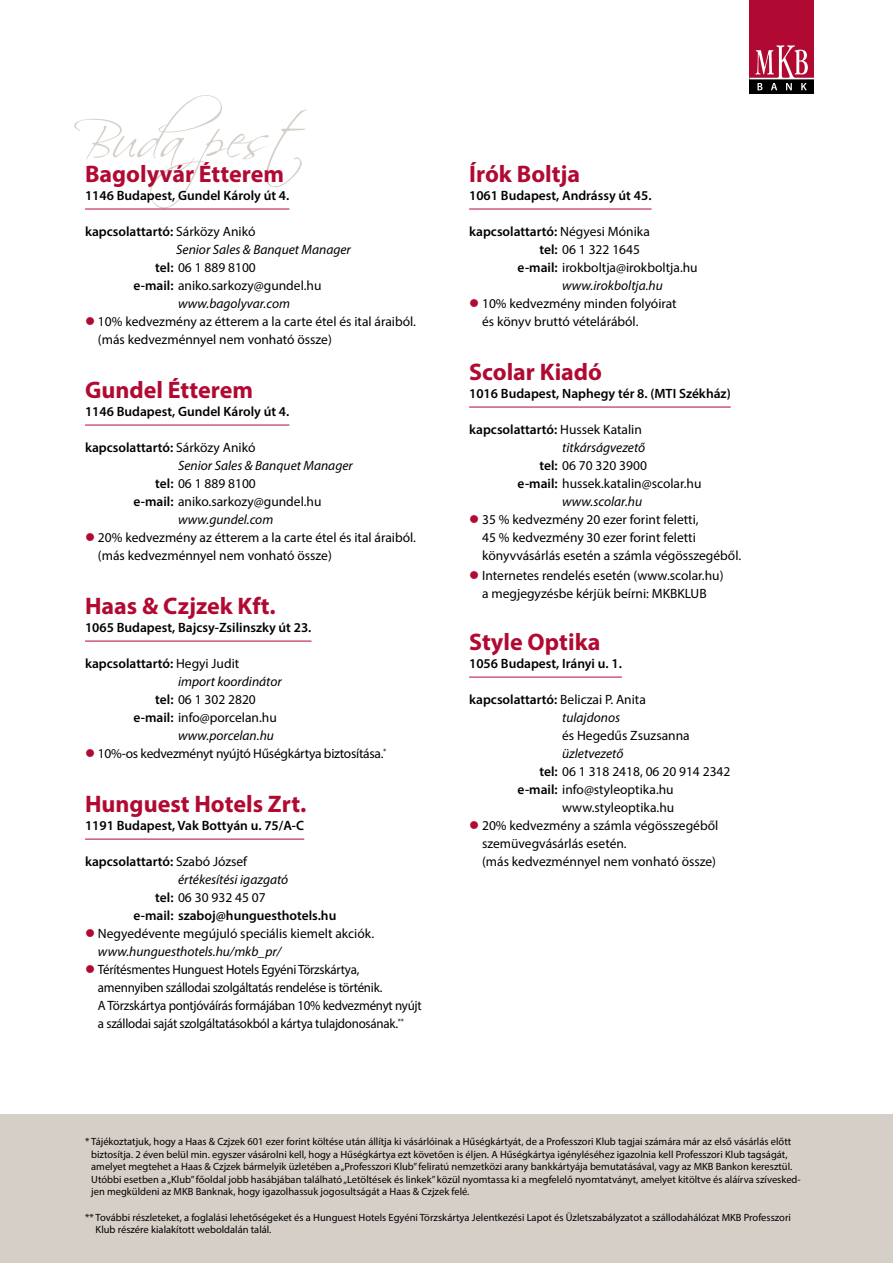
<style>
.page{position:relative;width:893px;height:1263px;background:#fff}
.page>*{position:absolute;margin:0;border:0;box-sizing:border-box;transform-origin:0 0}
.t1{font:54px "Scriptina";letter-spacing:-.03em;color:#d6cfc8}
.t2{font:700 24px "Myriad Pro";color:#b10a32}
.t3{font:13.5px/18px "Myriad Pro";color:#000}
.t4{font:600 13.5px/18px "Myriad Pro";color:#000}
.t5{font:13.5px/18px "Myriad Pro";letter-spacing:-.02em;color:#000;scale:.96 1}
.t6{font:italic 13.5px "Myriad Pro";color:#000}
.t7{font:13.5px "Myriad Pro";letter-spacing:-.02em;color:#000}
.t8{font:10.5px/12.6px "Myriad Pro";color:#000}
.s1{font-weight:400}
.s2{font-weight:600}
.s3{color:#b10a32}
.s4{font-style:italic}
.s5{font-weight:400;font-style:italic}
</style>
<div class="page">
<div style="left:0;top:1114px;width:893px;height:149px;background:#d6cfc8"></div>
<hr style="left:85px;top:209px;width:204px;height:1px;background:#b10a32">
<hr style="left:85px;top:425px;width:204px;height:1px;background:#b10a32">
<hr style="left:85px;top:641px;width:226px;height:1px;background:#b10a32">
<hr style="left:85px;top:839px;width:219px;height:1px;background:#b10a32">
<hr style="left:469px;top:209px;width:182px;height:1px;background:#b10a32">
<hr style="left:469px;top:407px;width:262px;height:1px;background:#b10a32">
<hr style="left:469px;top:677px;width:153px;height:1px;background:#b10a32">
<div style="left:749px;top:0;width:65px;height:79px;background:#b10a32"></div>
<div style="left:749px;top:79px;width:65px;height:15px;background:#000"></div>
<svg style="left:749px;top:45px;width:65px;height:45px"></svg>
<h1 class="t1" style="left:73px;top:107px;width:235px">Buda pest</h1>
<h2 class="t2" style="left:85px;top:158px;width:201px">Bagolyvár Étterem</h2>
<p class="t4" style="left:85px;top:186px;width:206px">1146 Budapest, Gundel Károly út 4.</p>
<p class="t4" style="left:85px;top:222px;width:172px">kapcsolattartó: <span class="s1">Sárközy Anikó</span></p>
<p class="t6" style="left:176px;top:241px;width:176px">Senior Sales &amp; Banquet Manager</p>
<p class="t3" style="left:155px;top:258px;width:102px"><span class="s2">tel:</span> 06 1 889 8100</p>
<p class="t3" style="left:134px;top:276px;width:189px"><span class="s2">e-mail:</span> aniko.sarkozy@gundel.hu</p>
<p class="t6" style="left:178px;top:295px;width:113px">www.bagolyvar.com</p>
<p class="t3" style="left:98px;top:312px;width:320px;text-indent:-13px"><span class="s3">●</span> 10% kedvezmény az étterem a la carte étel és ital áraiból. (más kedvezménnyel nem vonható össze)</p>
<h2 class="t2" style="left:85px;top:374px;width:169px">Gundel Étterem</h2>
<p class="t4" style="left:85px;top:402px;width:206px">1146 Budapest, Gundel Károly út 4.</p>
<p class="t4" style="left:85px;top:438px;width:172px">kapcsolattartó: <span class="s1">Sárközy Anikó</span></p>
<p class="t6" style="left:178px;top:457px;width:176px">Senior Sales &amp; Banquet Manager</p>
<p class="t3" style="left:155px;top:474px;width:102px"><span class="s2">tel:</span> 06 1 889 8100</p>
<p class="t3" style="left:134px;top:492px;width:189px"><span class="s2">e-mail:</span> aniko.sarkozy@gundel.hu</p>
<p class="t6" style="left:178px;top:511px;width:97px">www.gundel.com</p>
<p class="t3" style="left:98px;top:528px;width:320px;text-indent:-13px"><span class="s3">●</span> 20% kedvezmény az étterem a la carte étel és ital áraiból. (más kedvezménnyel nem vonható össze)</p>
<h2 class="t2" style="left:85px;top:590px;width:192px">Haas &amp; Czjzek Kft.</h2>
<p class="t4" style="left:85px;top:618px;width:228px">1065 Budapest, Bajcsy-Zsilinszky út 23.</p>
<p class="t4" style="left:85px;top:654px;width:156px">kapcsolattartó: <span class="s1">Hegyi Judit</span></p>
<p class="t6" style="left:178px;top:673px;width:105px">import koordinátor</p>
<p class="t3" style="left:155px;top:690px;width:102px"><span class="s2">tel:</span> 06 1 302 2820</p>
<p class="t3" style="left:134px;top:708px;width:145px"><span class="s2">e-mail:</span> info@porcelan.hu</p>
<p class="t6" style="left:178px;top:727px;width:97px">www.porcelan.hu</p>
<p class="t7" style="left:85px;top:745px;width:303px"><span class="s3">●</span> 10%-os kedvezményt nyújtó Hűségkártya biztosítása.<sup>*</sup></p>
<h2 class="t2" style="left:85px;top:788px;width:223px">Hunguest Hotels Zrt.</h2>
<p class="t4" style="left:85px;top:816px;width:221px">1191 Budapest, Vak Bottyán u. 75/A-C</p>
<p class="t4" style="left:85px;top:852px;width:164px">kapcsolattartó: <span class="s1">Szabó József</span></p>
<p class="t6" style="left:178px;top:871px;width:112px">értékesítési igazgató</p>
<p class="t3" style="left:155px;top:888px;width:112px"><span class="s2">tel:</span> 06 30 932 45 07</p>
<p class="t4" style="left:134px;top:906px;width:204px">e-mail: szaboj@hunguesthotels.hu</p>
<p class="t3" style="left:98px;top:924px;width:278px;text-indent:-13px"><span class="s3">●</span> Negyedévente megújuló speciális kiemelt akciók. <span class="s4">www.hunguesthotels.hu/mkb_pr/</span></p>
<p class="t5" style="left:98px;top:960px;width:339px;text-indent:-13px"><span class="s3">●</span> Térítésmentes Hunguest Hotels Egyéni Törzskártya, amennyiben szállodai szolgáltatás rendelése is történik.<br>A Törzskártya pontjóváírás formájában 10% kedvezményt nyújt a szállodai saját szolgáltatásokból a kártya tulajdonosának.<sup>**</sup></p>
<h2 class="t2" style="left:469px;top:158px;width:113px">Írók Boltja</h2>
<p class="t4" style="left:469px;top:186px;width:184px">1061 Budapest, Andrássy út 45.</p>
<p class="t4" style="left:469px;top:222px;width:182px">kapcsolattartó: <span class="s1">Négyesi Mónika</span></p>
<p class="t3" style="left:539px;top:240px;width:102px"><span class="s2">tel:</span> 06 1 322 1645</p>
<p class="t3" style="left:518px;top:258px;width:182px"><span class="s2">e-mail:</span> irokboltja@irokboltja.hu</p>
<p class="t6" style="left:562px;top:277px;width:102px">www.irokboltja.hu</p>
<p class="t3" style="left:482px;top:294px;width:196px;text-indent:-13px"><span class="s3">●</span> 10% kedvezmény minden folyóirat és könyv bruttó vételárából.</p>
<h2 class="t2" style="left:469px;top:356px;width:134px">Scolar Kiadó</h2>
<p class="t4" style="left:469px;top:384px;width:263px">1016 Budapest, Naphegy tér 8. (MTI Székház)</p>
<p class="t4" style="left:469px;top:420px;width:174px">kapcsolattartó: <span class="s1">Hussek Katalin</span></p>
<p class="t6" style="left:562px;top:439px;width:85px">titkárságvezető</p>
<p class="t3" style="left:539px;top:456px;width:109px"><span class="s2">tel:</span> 06 70 320 3900</p>
<p class="t3" style="left:518px;top:474px;width:185px"><span class="s2">e-mail:</span> hussek.katalin@scolar.hu</p>
<p class="t6" style="left:562px;top:493px;width:82px">www.scolar.hu</p>
<p class="t3" style="left:482px;top:510px;width:261px;text-indent:-13px"><span class="s3">●</span> 35 % kedvezmény 20 ezer forint feletti,<br>45 % kedvezmény 30 ezer forint feletti könyvvásárlás esetén a számla végösszegéből.</p>
<p class="t3" style="left:469px;top:566px;width:256px;text-align:center"><span class="s3">●</span> Internetes rendelés esetén (www.scolar.hu) a megjegyzésbe kérjük beírni: MKBKLUB</p>
<h2 class="t2" style="left:469px;top:626px;width:133px">Style Optika</h2>
<p class="t4" style="left:469px;top:654px;width:154px">1056 Budapest, Irányi u. 1.</p>
<p class="t4" style="left:562px;top:690px;width:85px;text-indent:-93px">kapcsolattartó: <span class="s1">Beliczai P. Anita </span><span class="s5">tulajdonos</span></p>
<p class="t3" style="left:562px;top:726px;width:129px">és Hegedűs Zsuzsanna</p>
<p class="t6" style="left:562px;top:745px;width:63px">üzletvezető</p>
<p class="t3" style="left:539px;top:762px;width:193px"><span class="s2">tel:</span> 06 1 318 2418, 06 20 914 2342</p>
<p class="t3" style="left:518px;top:780px;width:158px"><span class="s2">e-mail:</span> info@styleoptika.hu</p>
<p class="t3" style="left:562px;top:798px;width:114px">www.styleoptika.hu</p>
<p class="t3" style="left:482px;top:816px;width:238px;text-indent:-13px"><span class="s3">●</span> 20% kedvezmény a számla végösszegéből szemüvegvásárlás esetén.<br>(más kedvezménnyel nem vonható össze)</p>
<p class="t8" style="left:91px;top:1135px;width:711px;text-indent:-6px">* Tájékoztatjuk, hogy a Haas &amp; Czjzek 601 ezer forint költése után állítja ki vásárlóinak a Hűségkártyát, de a Professzori Klub tagjai számára már az első vásárlás előtt biztosítja. 2 éven belül min. egyszer vásárolni kell, hogy a Hűségkártya ezt követően is éljen. A Hűségkártya igényléséhez igazolnia kell Professzori Klub tagságát, amelyet megtehet a Haas &amp; Czjzek bármelyik üzletében a „Professzori Klub” feliratú nemzetközi arany bankkártyája bemutatásával, vagy az MKB Bankon keresztül.<br>Utóbbi esetben a „Klub” főoldal jobb hasábjában található „Letöltések és linkek” közül nyomtassa ki a megfelelő nyomtatványt, amelyet kitöltve és aláírva szívesked&shy;jen megküldeni az MKB Banknak, hogy igazolhassuk jogosultságát a Haas &amp; Czjzek felé.</p>
<p class="t8" style="left:96px;top:1210px;width:697px;text-indent:-11px">** További részleteket, a foglalási lehetőségeket és a Hunguest Hotels Egyéni Törzskártya Jelentkezési Lapot és Üzletszabályzatot a szállodahálózat MKB Professzori<br>Klub részére kialakított weboldalán talál.</p>
</div>
